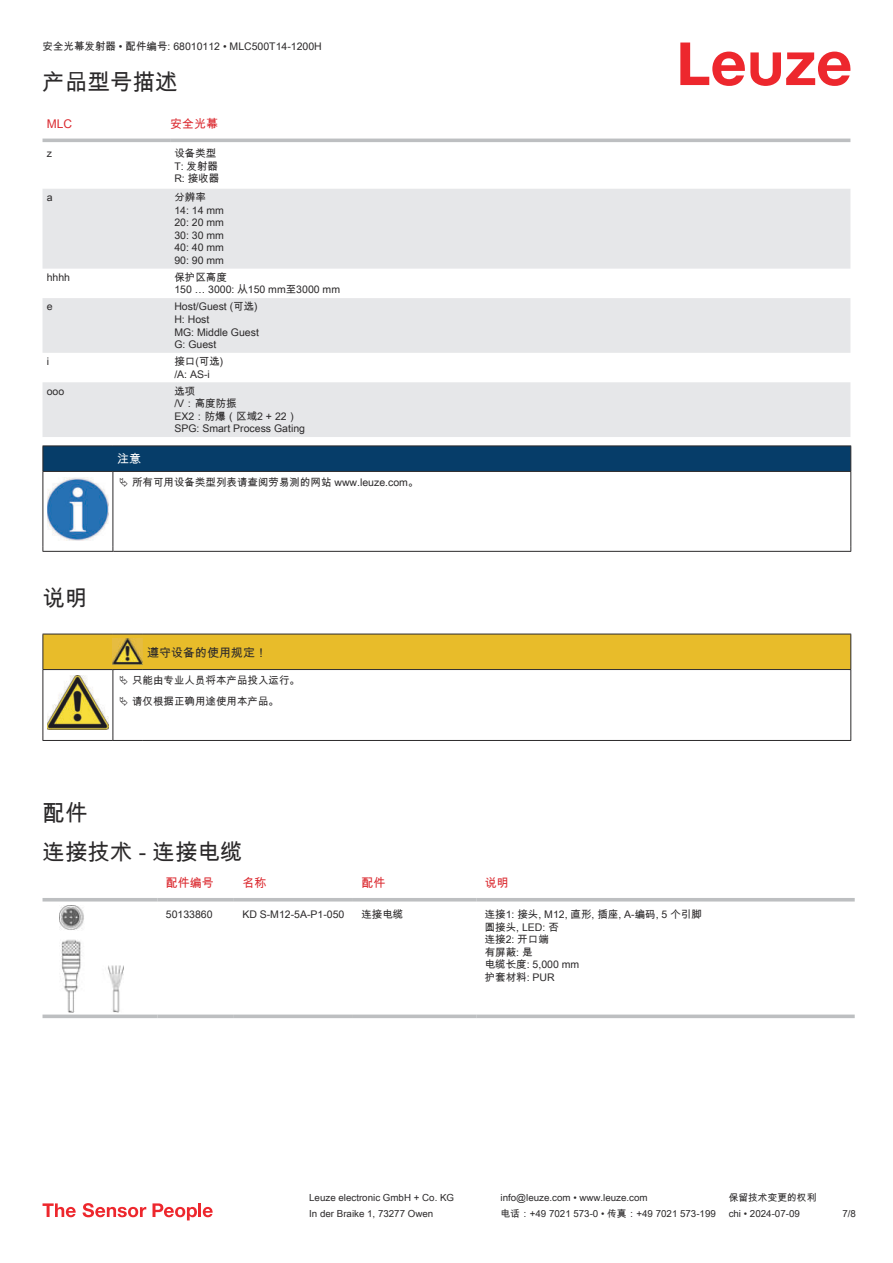
<style>
.page{position:relative;width:893px;height:1263px;background:#fff}
.page>*{position:absolute;margin:0;border:0;box-sizing:border-box;transform-origin:0 0}
.t1{font:22.5px/38.7px "Arial Unicode MS";color:#2b292a}
.t2{font:12px "Arial Unicode MS";color:#db2a30}
.t3{font:12px "Arial Unicode MS";color:#2b292a}
.t4{font:12px "Arial Unicode MS";color:#fff}
.t5{font:10.5px/12.6px "Arial Unicode MS";color:#2b292a}
.t6{font:9.75px "Arial Unicode MS";color:#2b292a}
</style>
<div class="page">
<svg style="left:680px;top:43px;width:170px;height:43px"></svg>
<svg style="left:43px;top:189px;width:807px;height:248px;fill:#e6e7e9"></svg>
<hr style="left:43px;top:139px;width:127px;height:3px;background:#bdbfc1">
<hr style="left:170px;top:139px;width:680px;height:3px;background:#bdbfc1">
<svg style="left:43px;top:901px;width:812px;height:118px"></svg>
<hr style="left:43px;top:898px;width:114px;height:3px;background:#bdbfc1">
<hr style="left:157px;top:898px;width:77px;height:3px;background:#bdbfc1">
<hr style="left:234px;top:898px;width:119px;height:3px;background:#bdbfc1">
<hr style="left:353px;top:898px;width:123px;height:3px;background:#bdbfc1">
<hr style="left:476px;top:898px;width:379px;height:3px;background:#bdbfc1">
<svg style="left:43px;top:1014px;width:114px;height:4px"></svg>
<svg style="left:157px;top:1014px;width:77px;height:4px"></svg>
<svg style="left:234px;top:1014px;width:119px;height:4px"></svg>
<svg style="left:353px;top:1014px;width:123px;height:4px"></svg>
<svg style="left:476px;top:1014px;width:379px;height:4px;background:#c6c8c9"></svg>
<img style="left:59px;top:906px;width:65px;height:106px">
<svg style="left:43px;top:1203px;width:33px;height:14px"></svg>
<svg style="left:83px;top:1203px;width:63px;height:14px"></svg>
<svg style="left:153px;top:1203px;width:44px;height:17px"></svg>
<hr style="left:198px;top:1203px;width:3px;height:14px;background:#ed272d">
<svg style="left:203px;top:1207px;width:10px;height:10px"></svg>
<svg style="left:44px;top:472px;width:806px;height:79px"></svg>
<hr style="left:43px;top:445px;width:70px;height:1px;background:#2b292a">
<hr style="left:43px;top:471px;width:70px;height:1px;background:#2b292a">
<hr style="left:113px;top:445px;width:738px;height:1px;background:#2b292a">
<div style="left:43px;top:446px;width:808px;height:25px;background:#063d69"></div>
<hr style="left:113px;top:471px;width:738px;height:1px;background:#2b292a">
<hr style="left:43px;top:472px;width:1px;height:75px;background:#2b292a">
<hr style="left:113px;top:472px;width:1px;height:75px;background:#2b292a">
<hr style="left:850px;top:472px;width:1px;height:75px;background:#2b292a">
<hr style="left:43px;top:551px;width:70px;height:1px;background:#2b292a">
<hr style="left:113px;top:551px;width:738px;height:1px;background:#2b292a">
<img style="left:47px;top:478px;width:61px;height:63px">
<div style="left:115px;top:472px;width:734px;height:21px;background:#fff"></div>
<hr style="left:43px;top:670px;width:1px;height:66px;background:#2b292a">
<hr style="left:113px;top:670px;width:1px;height:66px;background:#2b292a">
<hr style="left:850px;top:670px;width:1px;height:66px;background:#2b292a">
<hr style="left:43px;top:740px;width:70px;height:1px;background:#2b292a">
<hr style="left:113px;top:740px;width:30px;height:1px;background:#2b292a">
<hr style="left:143px;top:740px;width:708px;height:1px;background:#2b292a">
<img style="left:47px;top:711px;width:61px;height:19px">
<svg style="left:43px;top:634px;width:808px;height:77px"></svg>
<p class="t5" style="left:43px;top:40px;width:281px">安全光幕发射器 • 配件编号: 68010112 • MLC500T14-1200H</p>
<h1 class="t1" style="left:43px;top:62px;width:136px">产品型号描述</h1>
<p class="t2" style="left:47px;top:119px;width:27px">MLC</p>
<p class="t2" style="left:170px;top:115px;width:49px">安全光幕</p>
<p class="t5" style="left:47px;top:148px;width:7px">z</p>
<p class="t5" style="left:174px;top:147px;width:46px">设备类型<br>T: 发射器<br>R: 接收器</p>
<p class="t5" style="left:47px;top:191px;width:7px">a</p>
<p class="t5" style="left:174px;top:191px;width:51px">分辨率<br>14: 14 mm<br>20: 20 mm<br>30: 30 mm<br>40: 40 mm<br>90: 90 mm</p>
<p class="t5" style="left:47px;top:271px;width:25px">hhhh</p>
<p class="t5" style="left:174px;top:271px;width:167px">保护区高度<br>150 … 3000: 从150 mm至3000 mm</p>
<p class="t5" style="left:47px;top:301px;width:7px">e</p>
<p class="t5" style="left:174px;top:300px;width:86px">Host/Guest (可选)<br>H: Host<br>MG: Middle Guest<br>G: Guest</p>
<p class="t5" style="left:47px;top:355px;width:4px">i</p>
<p class="t5" style="left:174px;top:355px;width:50px">接口(可选) /A: AS-i</p>
<p class="t5" style="left:47px;top:384px;width:19px">ooo</p>
<p class="t5" style="left:174px;top:384px;width:132px">选项<br>/V：高度防振<br>EX2：防爆（区域2 + 22）<br>SPG: Smart Process Gating</p>
<p class="t4" style="left:117px;top:450px;width:25px">注意</p>
<p class="t5" style="left:132px;top:476px;width:288px">所有可用设备类型列表请查阅劳易测的网站 www.leuze.com。</p>
<h1 class="t1" style="left:43px;top:578px;width:46px">说明</h1>
<p class="t3" style="left:147px;top:644px;width:121px">遵守设备的使用规定！</p>
<p class="t5" style="left:132px;top:670px;width:169px;line-height:20.2px">只能由专业人员将本产品投入运行。请仅根据正确用途使用本产品。</p>
<h1 class="t1" style="left:43px;top:793px;width:202px">配件<br>连接技术 - 连接电缆</h1>
<p class="t2" style="left:166px;top:874px;width:49px">配件编号</p>
<p class="t2" style="left:242px;top:874px;width:25px">名称</p>
<p class="t2" style="left:361px;top:874px;width:25px">配件</p>
<p class="t2" style="left:485px;top:874px;width:25px">说明</p>
<p class="t5" style="left:166px;top:908px;width:48px">50133860</p>
<p class="t5" style="left:242px;top:908px;width:104px">KD S-M12-5A-P1- 050</p>
<p class="t5" style="left:361px;top:908px;width:43px">连接电缆</p>
<p class="t5" style="left:485px;top:908px;width:219px">连接1: 接头, M12, 直形, 插座, A-编码, 5 个引脚圆接头, LED: 否<br>连接2: 开口端<br>有屏蔽: 是<br>电缆长度: 5,000 mm<br>护套材料: PUR</p>
<p class="t6" style="left:309px;top:1191px;width:146px">Leuze electronic GmbH + Co. KG</p>
<p class="t6" style="left:501px;top:1191px;width:149px">info@leuze.com • www.leuze.com</p>
<p class="t6" style="left:729px;top:1191px;width:89px">保留技术变更的权利</p>
<p class="t6" style="left:309px;top:1206px;width:126px">In der Braike 1, 73277 Owen</p>
<p class="t6" style="left:501px;top:1206px;width:217px">电话：+49 7021 573-0 • 传真：+49 7021 573-199</p>
<p class="t6" style="left:729px;top:1206px;width:73px">chi • 2024-07-09</p>
<p class="t6" style="left:842px;top:1206px;width:15px">7/8</p>
</div>
